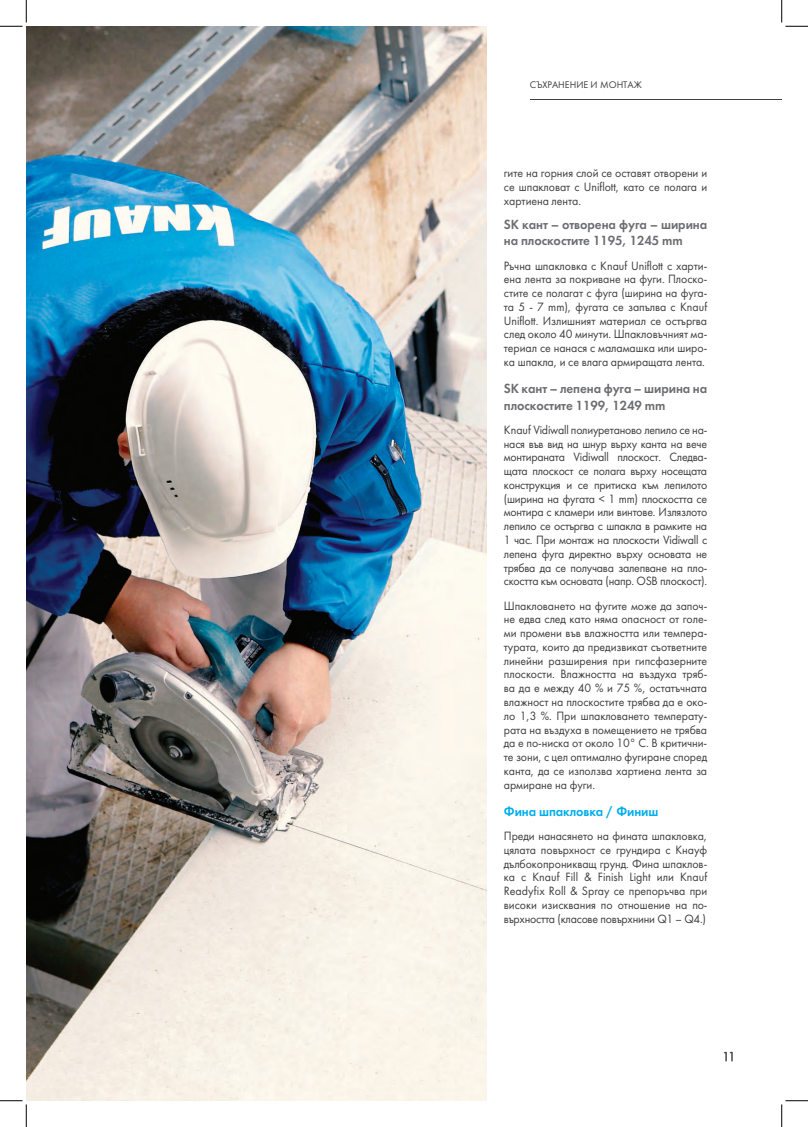
<style>
.page{position:relative;width:808px;height:1127px;background:#fff}
.page>*{position:absolute;margin:0;border:0;box-sizing:border-box;transform-origin:0 0}
.t1{font:13.75px/16.5px "Futura Demi C";letter-spacing:-.005em;color:#6c6d70;scale:.95 1}
.t2{font:13.75px "Futura Demi C";letter-spacing:-.005em;color:#00aeef;scale:.95 1}
.t3{font:12.5px/13.8px "Futura Book C";letter-spacing:-.005em;color:#3e3e3f;text-align:justify;scale:.95 1}
.t4{font:10px "Futura Book C";color:#3e3e3f}
</style>
<div class="page">
<img style="left:26px;top:26px;width:460px;height:1074px">
<svg style="left:724px;top:1051px;width:8px;height:9px"></svg>
<hr style="left:529px;top:99px;width:252px;height:1px;background:#3e3e3f">
<svg style="left:0;top:0;width:27px;height:27px"></svg>
<svg style="left:0;top:1100px;width:27px;height:26px"></svg>
<svg style="left:781px;top:0;width:26px;height:27px"></svg>
<svg style="left:781px;top:1100px;width:26px;height:26px"></svg>
<p class="t4" style="left:529px;top:79px;width:113px">СЪХРАНЕНИЕ И МОНТАЖ</p>
<p class="t3" style="left:503px;top:167px;width:215px">гите на горния слой се оставят отворени и се шпакловат с Uniflott, като се полага и хартиена лента.</p>
<p class="t1" style="left:503px;top:216px;width:215px">SK кант – отворена фуга – ширина на плоскостите 1195, 1245 mm</p>
<p class="t3" style="left:503px;top:258px;width:215px">Ръчна шпакловка с Knauf Uniflott с харти&shy;ена лента за покриване на фуги. Плоско&shy;стите се полагат с фуга (ширина на фуга&shy;та 5 - 7 mm), фугата се запълва с Knauf Uniflott. Излишният материал се остъргва след около 40 минути. Шпакловъчният ма&shy;териал се нанася с маламашка или широ&shy;ка шпакла, и се влага армиращата лента.</p>
<p class="t1" style="left:503px;top:380px;width:215px">SK кант – лепена фуга – ширина на плоскостите 1199, 1249 mm</p>
<p class="t3" style="left:503px;top:423px;width:215px">Knauf Vidiwall полиуретаново лепило се на&shy;нася във вид на шнур върху канта на вече монтираната Vidiwall плоскост. Следва&shy;щата плоскост се полага върху носещата конструкция и се притиска към лепилото (ширина на фугата &lt; 1 mm) плоскостта се монтира с кламери или винтове. Излязлото лепило се остъргва с шпакла в рамките на 1 час. При монтаж на плоскости Vidiwall с лепена фуга директно върху основата не трябва да се получава залепване на пло&shy;скостта към основата (напр. OSB плоскост).</p>
<p class="t3" style="left:503px;top:598px;width:215px">Шпакловането на фугите може да започ&shy;не едва след като няма опасност от голе&shy;ми промени във влажността или темпера&shy;турата, които да предизвикат съответните линейни разширения при гипсфазерните плоскости. Влажността на въздуха тряб&shy;ва да е между 40 % и 75 %, остатъчната влажност на плоскостите трябва да е око&shy;ло 1,3 %. При шпакловането температу&shy;рата на въздуха в помещението не трябва да е по-ниска от около 10° С. В критични&shy;те зони, с цел оптимално фугиране според канта, да се използва хартиена лента за армиране на фуги.</p>
<p class="t2" style="left:503px;top:802px;width:164px">Фина шпакловка / Финиш</p>
<p class="t3" style="left:503px;top:829px;width:215px">Преди нанасянето на фината шпакловка, цялата повърхност се грундира с Кнауф дълбокопроникващ грунд. Фина шпаклов&shy;ка с Knauf Fill &amp; Finish Light или Knauf Readyfix Roll &amp; Spray се препоръчва при високи изисквания по отношение на по&shy;върхността (класове повърхнини Q1 – Q4.)</p>
</div>
